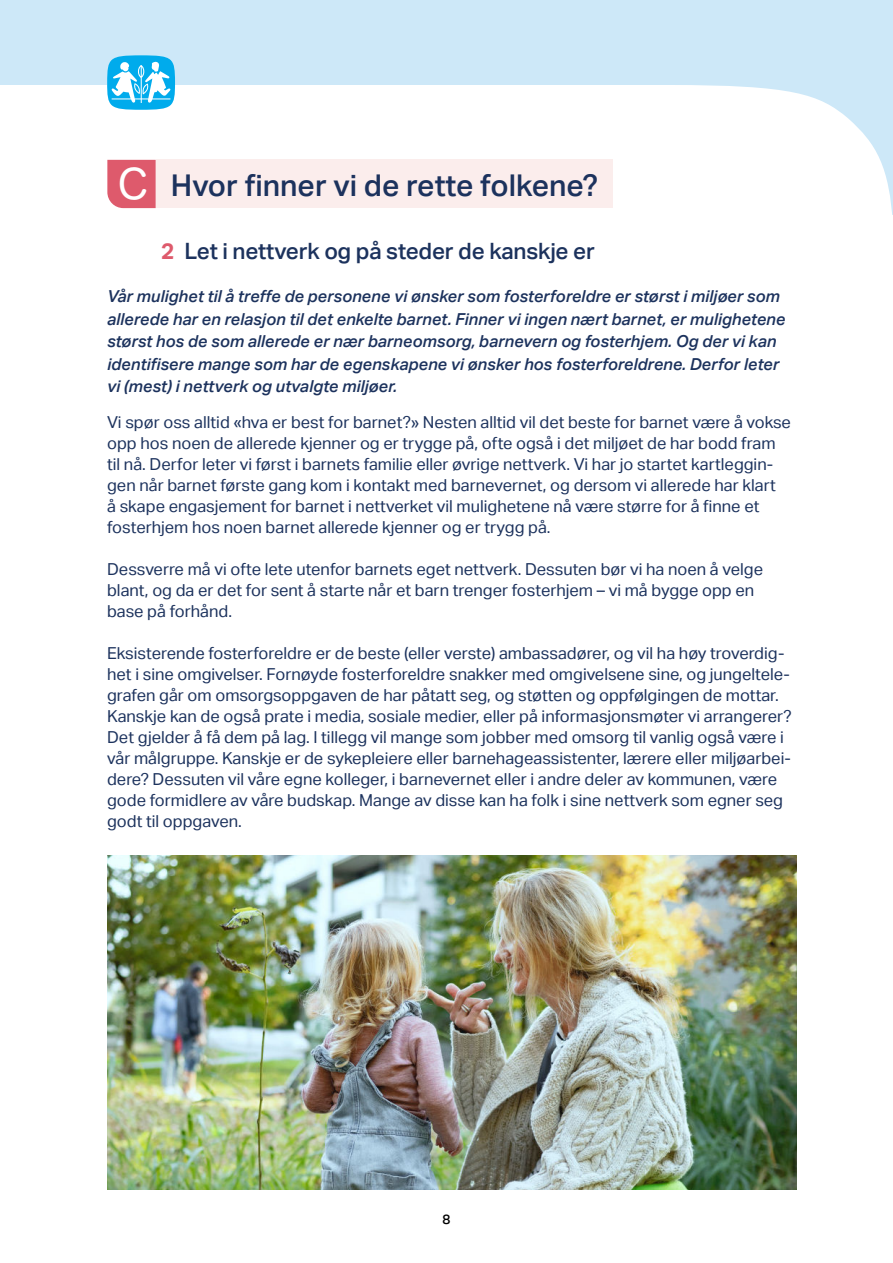
<style>
.page{position:relative;width:893px;height:1263px;background:#fff}
.page>*{position:absolute;margin:0;border:0;box-sizing:border-box;transform-origin:0 0}
.t1{font:500 30px "Aktiv Grotesk";color:#1c325d}
.t2{font:500 22.5px "Aktiv Grotesk";letter-spacing:-.01em;color:#1c325d}
.t3{font:16.5px/21px "Aktiv Grotesk";color:#1c325d}
.t4{font:italic 500 16.5px/22.5px "Aktiv Grotesk";color:#1c325d}
.t5{font:500 13.5px "Aktiv Grotesk";color:#000}
.s1{font-family:"Hira Maru Pro N W4";font-weight:400;font-size:40.5px;color:#fff}
.s2{font-weight:700;color:#de5a6c}
</style>
<div class="page">
<div style="left:0;top:0;width:893px;height:215px;background:#cde8f8"></div>
<div style="left:0;top:85px;width:892px;height:130px;background:#fff"></div>
<svg style="left:107px;top:55px;width:68px;height:55px"></svg>
<div style="left:156px;top:160px;width:456px;height:48px;background:#fbedec"></div>
<div style="left:107px;top:160px;width:49px;height:48px;background:#de5a6c"></div>
<img style="left:107px;top:855px;width:690px;height:334px">
<h1 class="t1" style="left:118px;top:168px;width:482px"><span class="s1">C</span> Hvor finner vi de rette folkene?</h1>
<h2 class="t2" style="left:161px;top:238px;width:435px"><span class="s2">2</span> Let i nettverk og på steder de kanskje er</h2>
<p class="t4" style="left:107px;top:285px;width:680px">Vår mulighet til å treffe de personene vi ønsker som fosterforeldre er størst i miljøer som allerede har en relasjon til det enkelte barnet. Finner vi ingen nært barnet, er mulighetene størst hos de som allerede er nær barneomsorg, barnevern og fosterhjem. Og der vi kan identifisere mange som har de egenskapene vi ønsker hos fosterforeldrene. Derfor leter vi (mest) i nettverk og utvalgte miljøer.</p>
<p class="t3" style="left:107px;top:412px;width:685px">Vi spør oss alltid «hva er best for barnet?» Nesten alltid vil det beste for barnet være å vokse opp hos noen de allerede kjenner og er trygge på, ofte også i det miljøet de har bodd fram til nå. Derfor leter vi først i barnets familie eller øvrige nettverk. Vi har jo startet kartleggin&shy;gen når barnet første gang kom i kontakt med barnevernet, og dersom vi allerede har klart<br>å skape engasjement for barnet i nettverket vil mulighetene nå være større for å finne et fosterhjem hos noen barnet allerede kjenner og er trygg på.</p>
<p class="t3" style="left:107px;top:559px;width:657px">Dessverre må vi ofte lete utenfor barnets eget nettverk. Dessuten bør vi ha noen å velge blant, og da er det for sent å starte når et barn trenger fosterhjem – vi må bygge opp en base på forhånd.</p>
<p class="t3" style="left:107px;top:643px;width:686px">Eksisterende fosterforeldre er de beste (eller verste) ambassadører, og vil ha høy troverdig&shy;het i sine omgivelser. Fornøyde fosterforeldre snakker med omgivelsene sine, og jungeltele&shy;grafen går om omsorgsoppgaven de har påtatt seg, og støtten og oppfølgingen de mottar.<br>Kanskje kan de også prate i media, sosiale medier, eller på informasjonsmøter vi arrangerer?<br>Det gjelder å få dem på lag. I tillegg vil mange som jobber med omsorg til vanlig også være i vår målgruppe. Kanskje er de sykepleiere eller barnehageassistenter, lærere eller miljøarbei&shy;dere? Dessuten vil våre egne kolleger, i barnevernet eller i andre deler av kommunen, være gode formidlere av våre budskap. Mange av disse kan ha folk i sine nettverk som egner seg godt til oppgaven.</p>
<p class="t5" style="left:442px;top:1211px;width:9px">8</p>
</div>
